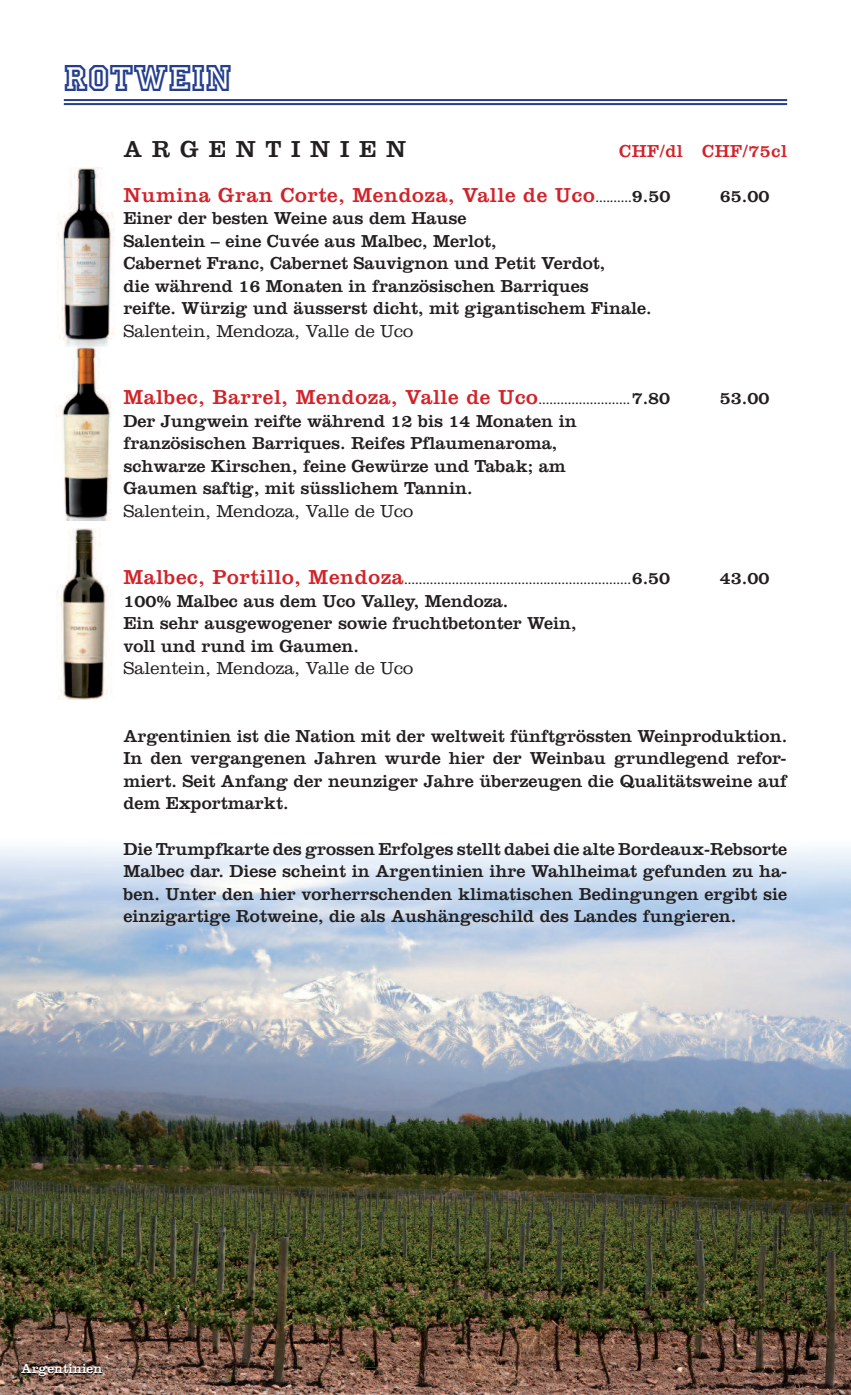
<style>
.page{position:relative;width:851px;height:1395px;background:#fff}
.page>*{position:absolute;margin:0;border:0;box-sizing:border-box;transform-origin:0 0}
.t1{font:39px "Princetown LET";letter-spacing:.005em;color:#253f8f}
.t2{font:24px "Clarendon";letter-spacing:.405em;color:#231f20}
.t3{font:21px "Clarendon";letter-spacing:.03em;color:#d1232a}
.t4{font:18px/22.5px "Clarendon";color:#231f20}
.t5{font:300 18px "Clarendon";color:#231f20}
.t6{font:18px "Clarendon";letter-spacing:.03em;color:#d1232a}
.t7{font:13.5px "Clarendon";color:#fff}
.t8{font:12px "Clarendon";color:#231f20}
.s1{font-size:12px;color:#231f20}
.s2{font-size:18px;color:#231f20}
.s3{font-size:21px;color:#d1232a}
.s4{font-size:18px}
</style>
<div class="page">
<img style="left:0;top:847px;width:850px;height:548px">
<hr style="left:64px;top:99px;width:723px;height:2px;background:#253f8f">
<hr style="left:64px;top:103px;width:723px;height:2px;background:#253f8f">
<img style="left:56px;top:167px;width:58px;height:181px">
<img style="left:56px;top:528px;width:56px;height:171px">
<img style="left:56px;top:348px;width:56px;height:172px">
<img style="left:16px;top:1358px;width:155px;height:28px">
<h1 class="t1" style="left:64px;top:54px;width:169px">ROTWEIN</h1>
<h2 class="t2" style="left:123px;top:141px;width:284px">ARGENTINIEN</h2>
<p class="t6" style="left:619px;top:145px;width:169px">CHF/dl CHF/75cl</p>
<p class="t3" style="left:123px;top:188px;width:548px">Numina Gran Corte, Mendoza, Valle de Uco<span class="s1">..........</span><span class="s2">9.50</span></p>
<p class="t4" style="left:719px;top:186px;width:51px">65.00</p>
<p class="t4" style="left:123px;top:209px;width:529px">Einer der besten Weine aus dem Hause<br>Salentein – eine Cuvée aus Malbec, Merlot,<br>Cabernet Franc, Cabernet Sauvignon und Petit Verdot,<br>die während 16 Monaten in französischen Barriques<br>reifte. Würzig und äusserst dicht, mit gigantischem Finale.</p>
<p class="t5" style="left:123px;top:325px;width:291px">Salentein, Mendoza, Valle de Uco</p>
<p class="t3" style="left:123px;top:390px;width:548px">Malbec, Barrel, Mendoza, Valle de Uco<span class="s1">.........................</span><span class="s2">7.80</span></p>
<p class="t4" style="left:719px;top:389px;width:51px">53.00</p>
<p class="t4" style="left:123px;top:411px;width:454px">Der Jungwein reifte während 12 bis 14 Monaten in französischen Barriques. Reifes Pflaumenaroma, schwarze Kirschen, feine Gewürze und Tabak; am Gaumen saftig, mit süsslichem Tannin.</p>
<p class="t5" style="left:123px;top:505px;width:291px">Salentein, Mendoza, Valle de Uco</p>
<p class="t8" style="left:123px;top:576px;width:548px"><span class="s3">Malbec, Portillo, Mendoza</span>..............................................................<span class="s4">6.50</span></p>
<p class="t4" style="left:719px;top:569px;width:51px">43.00</p>
<p class="t4" style="left:123px;top:591px;width:455px">100% Malbec aus dem Uco Valley, Mendoza.<br>Ein sehr ausgewogener sowie fruchtbetonter Wein, voll und rund im Gaumen.</p>
<p class="t5" style="left:123px;top:662px;width:291px">Salentein, Mendoza, Valle de Uco</p>
<p class="t4" style="left:123px;top:726px;width:665px;text-align:justify">Argentinien ist die Nation mit der weltweit fünftgrössten Weinproduktion.<br>In den vergangenen Jahren wurde hier der Weinbau grundlegend refor&shy;miert. Seit Anfang der neunziger Jahre überzeugen die Qualitätsweine auf dem Exportmarkt.</p>
<p class="t4" style="left:123px;top:839px;width:665px;text-align:justify">Die Trumpfkarte des grossen Erfolges stellt dabei die alte Bordeaux-Rebsorte Malbec dar. Diese scheint in Argentinien ihre Wahlheimat gefunden zu ha&shy;ben. Unter den hier vorherrschenden klimatischen Bedingungen ergibt sie einzigartige Rotweine, die als Aushängeschild des Landes fungieren.</p>
<p class="t7" style="left:21px;top:1364px;width:83px">Argentinien</p>
</div>
